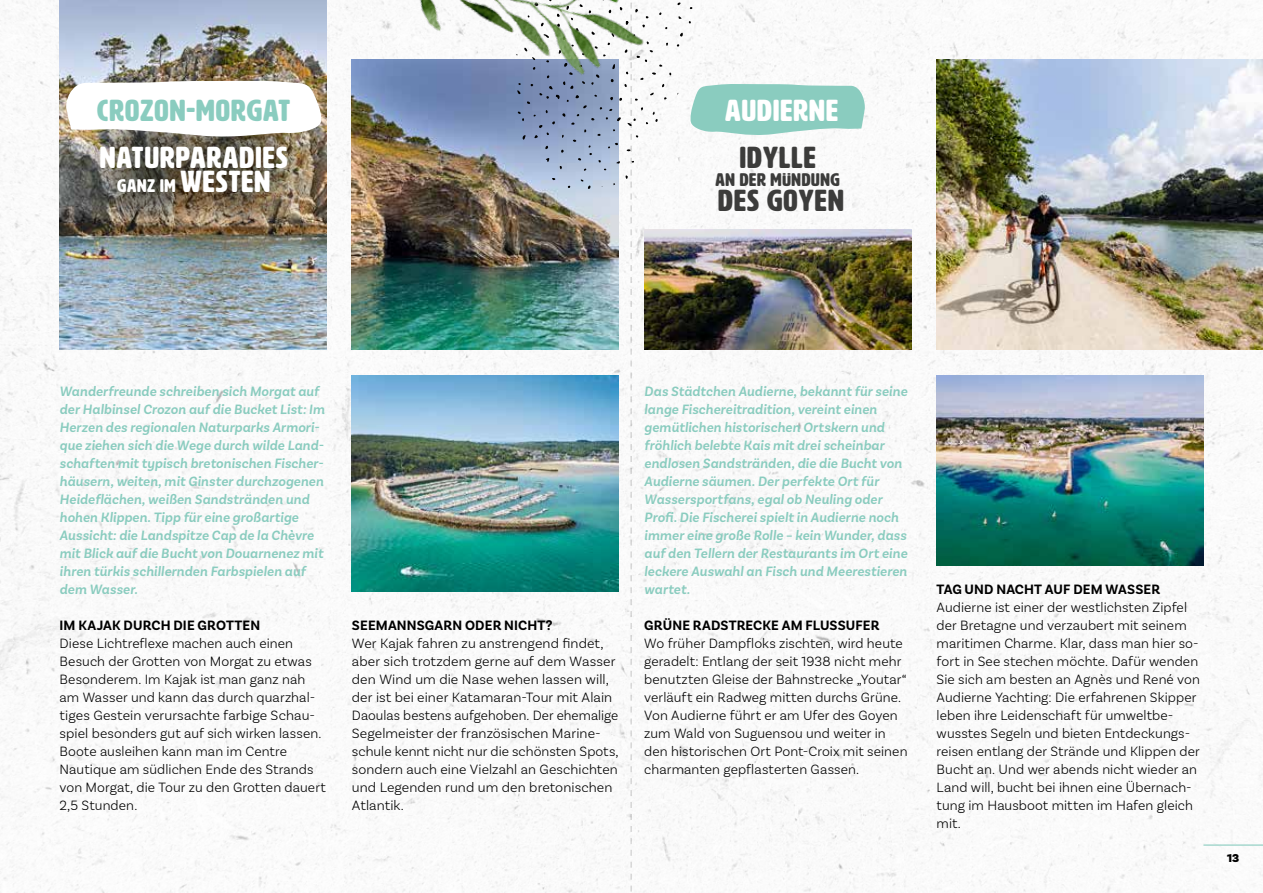
<style>
.page{position:relative;width:1263px;height:893px;background:#fff}
.page>*{position:absolute;margin:0;border:0;box-sizing:border-box;transform-origin:0 0}
.t1{font:30px "HWT Artz";letter-spacing:.035em;color:#fff}
.t2{font:30px "HWT Artz";letter-spacing:.04em;color:#3c3c3b}
.t3{font:30px "HWT Artz";letter-spacing:.035em;color:#8accbf}
.t4{font:18px "HWT Artz";letter-spacing:.04em;color:#fff}
.t5{font:18px "HWT Artz";letter-spacing:.04em;color:#3c3c3b}
.t6{font:300 14.25px/18px "Basic Sans";letter-spacing:.005em;color:#000}
.t7{font:italic 600 14.25px/18px "Basic Sans";letter-spacing:.01em;color:#8accbf}
.t8{font:700 14.25px "Basic Sans";letter-spacing:.01em;color:#000}
.t9{font:900 12px "Basic Sans";color:#000}
.s1{font-size:30px}
</style>
<div class="page">
<img style="left:0;top:0;width:1263px;height:893px">
<hr style="left:1203px;top:844px;width:60px;height:2px;background:#8accbf">
<svg style="left:630px;top:189px;width:2px;height:704px"></svg>
<img style="left:60px;top:0;width:266px;height:350px">
<img style="left:78px;top:96px;width:145px;height:144px;border-radius:50%">
<svg style="left:163px;top:105px;width:127px;height:126px"></svg>
<img style="left:194px;top:105px;width:127px;height:126px;border-radius:50%">
<svg style="left:98px;top:121px;width:99px;height:100px"></svg>
<svg style="left:65px;top:80px;width:255px;height:59px"></svg>
<img style="left:352px;top:375px;width:267px;height:217px">
<img style="left:936px;top:375px;width:267px;height:191px">
<img style="left:936px;top:60px;width:327px;height:290px">
<img style="left:644px;top:230px;width:267px;height:120px">
<svg style="left:852px;top:83px;width:13px;height:54px"></svg>
<img style="left:352px;top:186px;width:267px;height:164px">
<svg style="left:515px;top:0;width:337px;height:189px"></svg>
<img style="left:320px;top:0;width:341px;height:186px">
<h1 class="t3" style="left:97px;top:95px;width:195px">CROZON-MORGAT</h1>
<h1 class="t1" style="left:100px;top:142px;width:189px">NATURPARADIES</h1>
<p class="t4" style="left:117px;top:177px;width:155px">GANZ IM <span class="s1">WESTEN</span></p>
<h1 class="t1" style="left:725px;top:95px;width:114px">AUDIERNE</h1>
<h1 class="t2" style="left:740px;top:142px;width:77px">IDYLLE</h1>
<p class="t5" style="left:715px;top:170px;width:126px">AN DER MÜNDUNG</p>
<h1 class="t2" style="left:718px;top:185px;width:127px">DES GOYEN</h1>
<p class="t7" style="left:60px;top:382px;width:267px">Wanderfreunde schreiben sich Morgat auf der Halbinsel Crozon auf die Bucket List: Im Herzen des regionalen Naturparks Armori&shy;que ziehen sich die Wege durch wilde Land&shy;schaften mit typisch bretonischen Fischer&shy;häusern, weiten, mit Ginster durchzogenen Heideflächen, weißen Sandstränden und hohen Klippen. Tipp für eine großartige Aussicht: die Landspitze Cap de la Chèvre mit Blick auf die Bucht von Douarnenez mit ihren türkis schillernden Farbspielen auf dem Wasser.</p>
<p class="t8" style="left:60px;top:617px;width:202px">IM KAJAK DURCH DIE GROTTEN</p>
<p class="t6" style="left:60px;top:634px;width:268px">Diese Lichtreflexe machen auch einen Besuch der Grotten von Morgat zu etwas Besonderem. Im Kajak ist man ganz nah am Wasser und kann das durch quarzhal&shy;tiges Gestein verursachte farbige Schau&shy;spiel besonders gut auf sich wirken lassen.<br>Boote ausleihen kann man im Centre Nautique am südlichen Ende des Strands von Morgat, die Tour zu den Grotten dauert 2,5 Stunden.</p>
<p class="t8" style="left:352px;top:617px;width:202px">SEEMANNSGARN ODER NICHT?</p>
<p class="t6" style="left:352px;top:634px;width:268px">Wer Kajak fahren zu anstrengend findet, aber sich trotzdem gerne auf dem Wasser den Wind um die Nase wehen lassen will, der ist bei einer Katamaran-Tour mit Alain Daoulas bestens aufgehoben. Der ehemalige Segelmeister der französischen Marine&shy;schule kennt nicht nur die schönsten Spots, sondern auch eine Vielzahl an Geschichten und Legenden rund um den bretonischen Atlantik.</p>
<p class="t7" style="left:644px;top:382px;width:265px">Das Städtchen Audierne, bekannt für seine lange Fischereitradition, vereint einen gemütlichen historischen Ortskern und fröhlich belebte Kais mit drei scheinbar endlosen Sandstränden, die die Bucht von Audierne säumen. Der perfekte Ort für Wassersportfans, egal ob Neuling oder Profi. Die Fischerei spielt in Audierne noch immer eine große Rolle – kein Wunder, dass auf den Tellern der Restaurants im Ort eine leckere Auswahl an Fisch und Meerestieren wartet.</p>
<p class="t8" style="left:644px;top:617px;width:237px">GRÜNE RADSTRECKE AM FLUSSUFER</p>
<p class="t6" style="left:644px;top:634px;width:265px">Wo früher Dampfloks zischten, wird heute geradelt: Entlang der seit 1938 nicht mehr benutzten Gleise der Bahnstrecke „Youtar“ verläuft ein Radweg mitten durchs Grüne.<br>Von Audierne führt er am Ufer des Goyen zum Wald von Suguensou und weiter in den historischen Ort Pont-Croix mit seinen charmanten gepflasterten Gassen.</p>
<p class="t8" style="left:936px;top:581px;width:225px">TAG UND NACHT AUF DEM WASSER</p>
<p class="t6" style="left:936px;top:598px;width:265px">Audierne ist einer der westlichsten Zipfel der Bretagne und verzaubert mit seinem maritimen Charme. Klar, dass man hier so&shy;fort in See stechen möchte. Dafür wenden Sie sich am besten an Agnès und René von Audierne Yachting: Die erfahrenen Skipper leben ihre Leidenschaft für umweltbe&shy;wusstes Segeln und bieten Entdeckungs&shy;reisen entlang der Strände und Klippen der Bucht an. Und wer abends nicht wieder an Land will, bucht bei ihnen eine Übernach&shy;tung im Hausboot mitten im Hafen gleich mit.</p>
<p class="t9" style="left:1227px;top:851px;width:14px">13</p>
</div>
